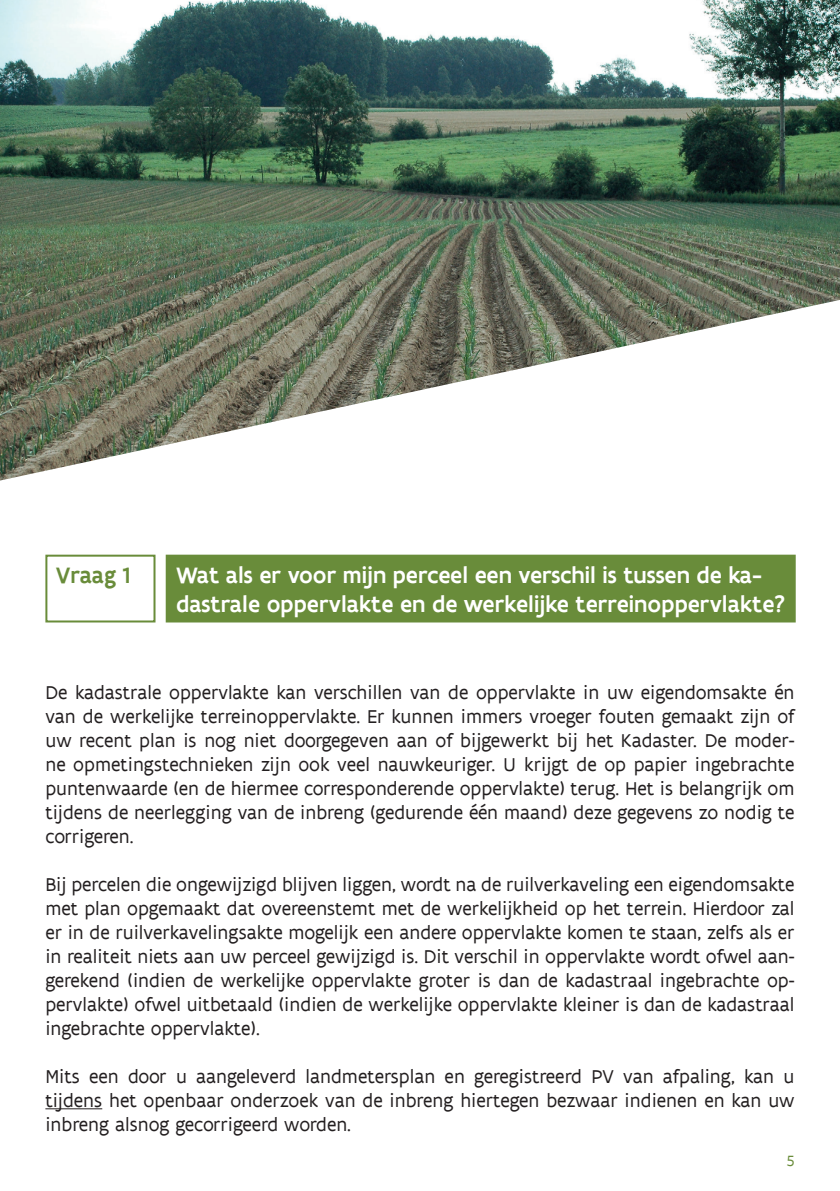
<style>
.page{position:relative;width:840px;height:1191px;background:#fff}
.page>*{position:absolute;margin:0;border:0;box-sizing:border-box;transform-origin:0 0}
.t1{font:500 24px/28.8px "Flanders Art Sans";color:#fff}
.t2{font:500 24px "Flanders Art Sans";letter-spacing:-.01em;color:#698c3a}
.t3{font:20px/24px "Flanders Art Sans";color:#231f20;text-align:justify}
.t4{font:16px "Flanders Art Sans";color:#698c3a}
</style>
<div class="page">
<hr style="left:45px;top:1108px;width:57px;height:1px;background:#231f20">
<div style="left:45px;top:554px;width:110px;height:68px;border:2px solid #698c3a"></div>
<div style="left:167px;top:555px;width:627px;height:66px;background:#698c3a"></div>
<div style="left:166px;top:554px;width:629px;height:68px;border:2px solid #698c3a"></div>
<img style="left:0;top:0;width:839px;height:480px">
<p class="t2" style="left:56px;top:560px;width:76px">Vraag 1</p>
<p class="t1" style="left:176px;top:561px;width:610px">Wat als er voor mijn perceel een verschil is tussen de ka&shy;dastrale oppervlakte en de werkelijke terreinoppervlakte?</p>
<p class="t3" style="left:45px;top:681px;width:750px">De kadastrale oppervlakte kan verschillen van de oppervlakte in uw eigendomsakte én van de werkelijke terreinoppervlakte. Er kunnen immers vroeger fouten gemaakt zijn of uw recent plan is nog niet doorgegeven aan of bijgewerkt bij het Kadaster. De moder&shy;ne opmetingstechnieken zijn ook veel nauwkeuriger. U krijgt de op papier ingebrachte puntenwaarde (en de hiermee corresponderende oppervlakte) terug. Het is belangrijk om tijdens de neerlegging van de inbreng (gedurende één maand) deze gegevens zo nodig te corrigeren.</p>
<p class="t3" style="left:45px;top:873px;width:750px">Bij percelen die ongewijzigd blijven liggen, wordt na de ruilverkaveling een eigendomsakte met plan opgemaakt dat overeenstemt met de werkelijkheid op het terrein. Hierdoor zal er in de ruilverkavelingsakte mogelijk een andere oppervlakte komen te staan, zelfs als er in realiteit niets aan uw perceel gewijzigd is. Dit verschil in oppervlakte wordt ofwel aan&shy;gerekend (indien de werkelijke oppervlakte groter is dan de kadastraal ingebrachte op&shy;pervlakte) ofwel uitbetaald (indien de werkelijke oppervlakte kleiner is dan de kadastraal ingebrachte oppervlakte).</p>
<p class="t3" style="left:45px;top:1065px;width:750px">Mits een door u aangeleverd landmetersplan en geregistreerd PV van afpaling, kan u tijdens het openbaar onderzoek van de inbreng hiertegen bezwaar indienen en kan uw inbreng alsnog gecorrigeerd worden.</p>
<p class="t4" style="left:786px;top:1151px;width:9px">5</p>
</div>
